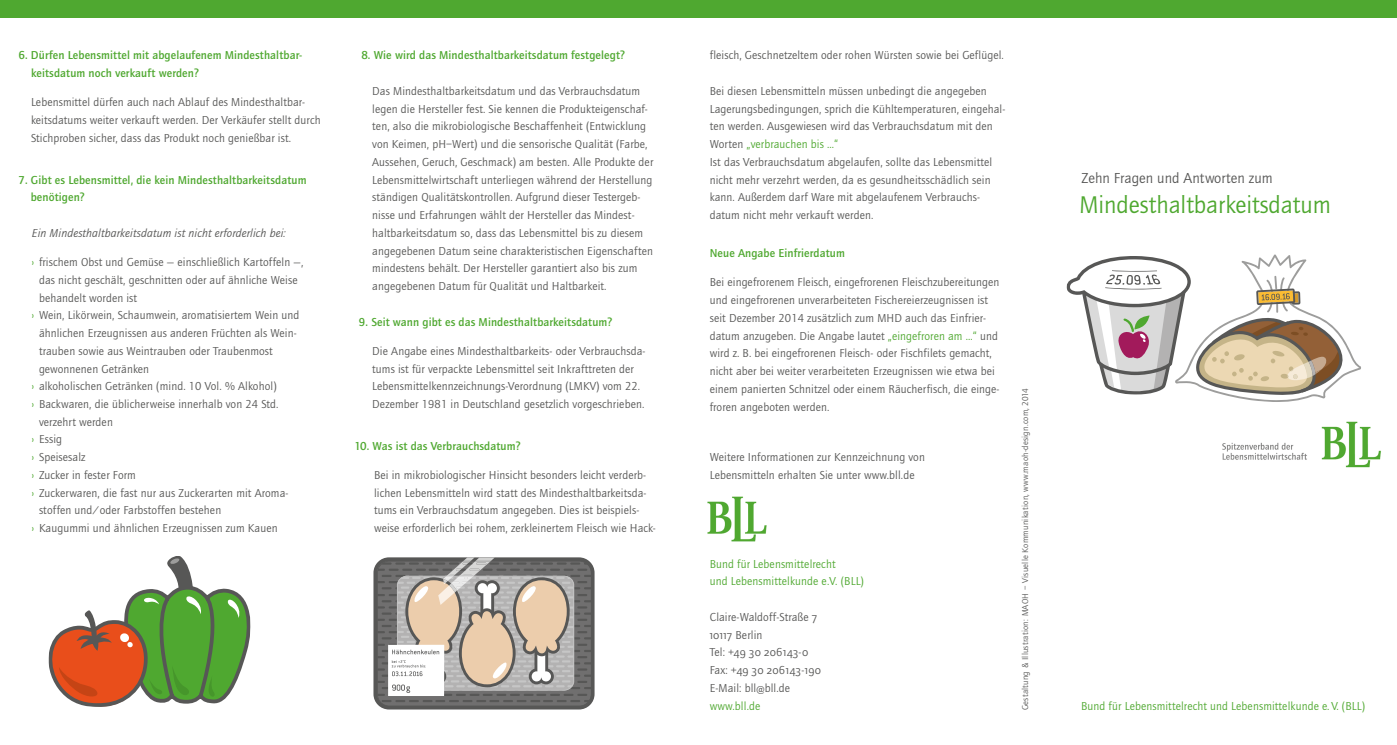
<style>
.page{position:relative;width:1397px;height:745px;background:#fff}
.page>*{position:absolute;margin:0;border:0;box-sizing:border-box;transform-origin:0 0}
.t1{font:25px "Quay Sans EF";color:#4fa830}
.t2{font:15px "Quay Sans EF";letter-spacing:.005em;color:#575756}
.t3{font:11.88px/17.8px "Quay Sans EF";letter-spacing:.01em;color:#575756}
.t4{font:500 11.88px/17.8px "Quay Sans EF";letter-spacing:.01em;color:#4fa830}
.t5{font:11.88px/17.8px "Quay Sans EF";letter-spacing:.01em;color:#4fa830}
.t6{font:italic 11.88px "Quay Sans EF";letter-spacing:.01em;color:#575756}
.t7{font:11.88px/17.8px "Quay Sans EF Book SC";letter-spacing:.015em;color:#575756}
.t8{font:8.75px "Quay Sans EF";letter-spacing:.03em;color:#575756}
.s1{color:#4fa830}
.s2{font-family:"Quay Sans EF Book SC"}
.s3{font-family:"Quay Sans EF"}
</style>
<div class="page">
<div style="left:0;top:0;width:1396px;height:18px;background:#4fa830"></div>
<img style="left:1222px;top:421px;width:159px;height:47px">
<img style="left:707px;top:496px;width:60px;height:46px">
<svg style="left:48px;top:556px;width:203px;height:151px"></svg>
<svg style="left:373px;top:557px;width:221px;height:152px;background:#a9a199"></svg>
<svg style="left:1066px;top:254px;width:295px;height:148px"></svg>
<p class="t4" style="left:31px;top:47px;width:272px;text-indent:-13px">6. Dürfen Lebensmittel mit abgelaufenem Mindesthaltbar&shy;keitsdatum noch verkauft werden?</p>
<p class="t3" style="left:31px;top:94px;width:291px">Lebensmittel dürfen auch nach Ablauf des Mindesthaltbar&shy;keitsdatums weiter verkauft werden. Der Verkäufer stellt durch<br>Stichproben sicher, dass das Produkt noch genießbar ist.</p>
<p class="t4" style="left:31px;top:171px;width:277px;text-indent:-12px">7. Gibt es Lebensmittel, die kein Mindesthaltbarkeitsdatum benötigen?</p>
<p class="t6" style="left:32px;top:226px;width:255px">Ein Mindesthaltbarkeitsdatum ist nicht erforderlich bei:</p>
<p class="t3" style="left:32px;top:253px;width:273px"><span class="s1">›</span> frischem Obst und Gemüse — einschließlich Kartoffeln —,</p>
<p class="t3" style="left:39px;top:271px;width:260px">das nicht geschält, geschnitten oder auf ähnliche Weise</p>
<p class="t3" style="left:39px;top:289px;width:100px">behandelt worden ist</p>
<p class="t3" style="left:32px;top:306px;width:269px"><span class="s1">›</span> Wein, Likörwein, Schaumwein, aromatisiertem Wein und</p>
<p class="t3" style="left:39px;top:324px;width:259px">ähnlichen Erzeugnissen aus anderen Früchten als Wein-</p>
<p class="t3" style="left:39px;top:342px;width:235px">trauben sowie aus Weintrauben oder Traubenmost</p>
<p class="t3" style="left:39px;top:359px;width:112px">gewonnenen Getränken</p>
<p class="t3" style="left:32px;top:377px;width:246px"><span class="s1">›</span> alkoholischen Getränken (mind. 10 Vol. % Alkohol)</p>
<p class="t3" style="left:32px;top:395px;width:248px"><span class="s1">›</span> Backwaren, die üblicherweise innerhalb von 24 Std.</p>
<p class="t3" style="left:39px;top:413px;width:75px">verzehrt werden</p>
<p class="t3" style="left:32px;top:430px;width:32px"><span class="s1">›</span> Essig</p>
<p class="t3" style="left:32px;top:448px;width:55px"><span class="s1">›</span> Speisesalz</p>
<p class="t3" style="left:32px;top:466px;width:105px"><span class="s1">›</span> Zucker in fester Form</p>
<p class="t3" style="left:32px;top:483px;width:258px"><span class="s1">›</span> Zuckerwaren, die fast nur aus Zuckerarten mit Aroma-</p>
<p class="t3" style="left:39px;top:501px;width:184px">stoffen und/oder Farbstoffen bestehen</p>
<p class="t3" style="left:32px;top:519px;width:247px"><span class="s1">›</span> Kaugummi und ähnlichen Erzeugnissen zum Kauen</p>
<p class="t4" style="left:361px;top:47px;width:265px">8. Wie wird das Mindesthaltbarkeitsdatum festgelegt?</p>
<p class="t3" style="left:372px;top:82px;width:282px">Das Mindesthaltbarkeitsdatum und das Verbrauchsdatum legen die Hersteller fest. Sie kennen die Produkteigenschaf&shy;ten, also die mikrobiologische Beschaffenheit (Entwicklung von Keimen, pH–Wert) und die sensorische Qualität (Farbe, Aussehen, Geruch, Geschmack) am besten. Alle Produkte der Lebensmittelwirtschaft unterliegen während der Herstellung ständigen Qualitätskontrollen. Aufgrund dieser Testergeb&shy;nisse und Erfahrungen wählt der Hersteller das Mindest&shy;haltbarkeitsdatum so, dass das Lebensmittel bis zu diesem angegebenen Datum seine charakteristischen Eigenschaften mindestens behält. Der Hersteller garantiert also bis zum angegebenen Datum für Qualität und Haltbarkeit.</p>
<p class="t4" style="left:359px;top:312px;width:255px">9. Seit wann gibt es das Mindesthaltbarkeitsdatum?</p>
<p class="t3" style="left:372px;top:342px;width:274px">Die Angabe eines Mindesthaltbarkeits- oder Verbrauchsda&shy;tums ist für verpackte Lebensmittel seit Inkrafttreten der Lebensmittelkennzeichnungs-Verordnung (LMKV) vom 22.<br>Dezember 1981 in Deutschland gesetzlich vorgeschrieben.</p>
<p class="t4" style="left:354px;top:436px;width:167px">10. Was ist das Verbrauchsdatum?</p>
<p class="t3" style="left:374px;top:466px;width:283px">Bei in mikrobiologischer Hinsicht besonders leicht verderb&shy;lichen Lebensmitteln wird statt des Mindesthaltbarkeitsda&shy;tums ein Verbrauchsdatum angegeben. Dies ist beispiels&shy;weise erforderlich bei rohem, zerkleinertem Fleisch wie Hack-</p>
<p class="t3" style="left:709px;top:47px;width:296px">fleisch, Geschnetzeltem oder rohen Würsten sowie bei Geflügel.</p>
<p class="t3" style="left:709px;top:82px;width:297px">Bei diesen Lebensmitteln müssen unbedingt die angegeben Lagerungsbedingungen, sprich die Kühltemperaturen, eingehal&shy;ten werden. Ausgewiesen wird das Verbrauchsdatum mit den Worten <span class="s1">„verbrauchen bis …“<br></span>Ist das Verbrauchsdatum abgelaufen, sollte das Lebensmittel nicht mehr verzehrt werden, da es gesundheitsschädlich sein kann. Außerdem darf Ware mit abgelaufenem Verbrauchs&shy;datum nicht mehr verkauft werden.</p>
<p class="t4" style="left:709px;top:244px;width:137px">Neue Angabe Einfrierdatum</p>
<p class="t3" style="left:709px;top:273px;width:291px">Bei eingefrorenem Fleisch, eingefrorenen Fleischzubereitungen und eingefrorenen unverarbeiteten Fischereierzeugnissen ist seit Dezember 2014 zusätzlich zum MHD auch das Einfrier&shy;datum anzugeben. Die Angabe lautet <span class="s1">„eingefroren am …“</span> und wird z. B. bei eingefrorenen Fleisch- oder Fischfilets gemacht, nicht aber bei weiter verarbeiteten Erzeugnissen wie etwa bei einem panierten Schnitzel oder einem Räucherfisch, die einge&shy;froren angeboten werden.</p>
<p class="t3" style="left:709px;top:448px;width:217px">Weitere Informationen zur Kennzeichnung von<br>Lebensmitteln erhalten Sie unter www.bll.de</p>
<p class="t5" style="left:709px;top:554px;width:156px">Bund für Lebensmittelrecht<br>und Lebensmittelkunde e.V. (BLL)</p>
<p class="t3" style="left:709px;top:607px;width:109px">Claire-Waldoff-Straße <span class="s2">7<br>10117</span> Berlin</p>
<p class="t7" style="left:709px;top:643px;width:113px"><span class="s3">Tel:</span> +49 30 206143-0<br><span class="s3">Fax:</span> +49 30 206143-190</p>
<p class="t3" style="left:709px;top:678px;width:82px">E-Mail: bll@bll.de</p>
<p class="t5" style="left:709px;top:696px;width:52px">www.bll.de</p>
<p class="t8" style="left:1020px;top:710px;width:323px;rotate:-90deg">Gestaltung &amp; Illustration: MAOH – Visuelle Kommunikation, www.maoh-design.com, 2014</p>
<p class="t2" style="left:1081px;top:170px;width:193px">Zehn Fragen und Antworten zum</p>
<h1 class="t1" style="left:1079px;top:191px;width:253px">Mindesthaltbarkeitsdatum</h1>
<p class="t5" style="left:1080px;top:696px;width:285px">Bund für Lebensmittelrecht und Lebensmittelkunde e. V. (BLL)</p>
</div>
